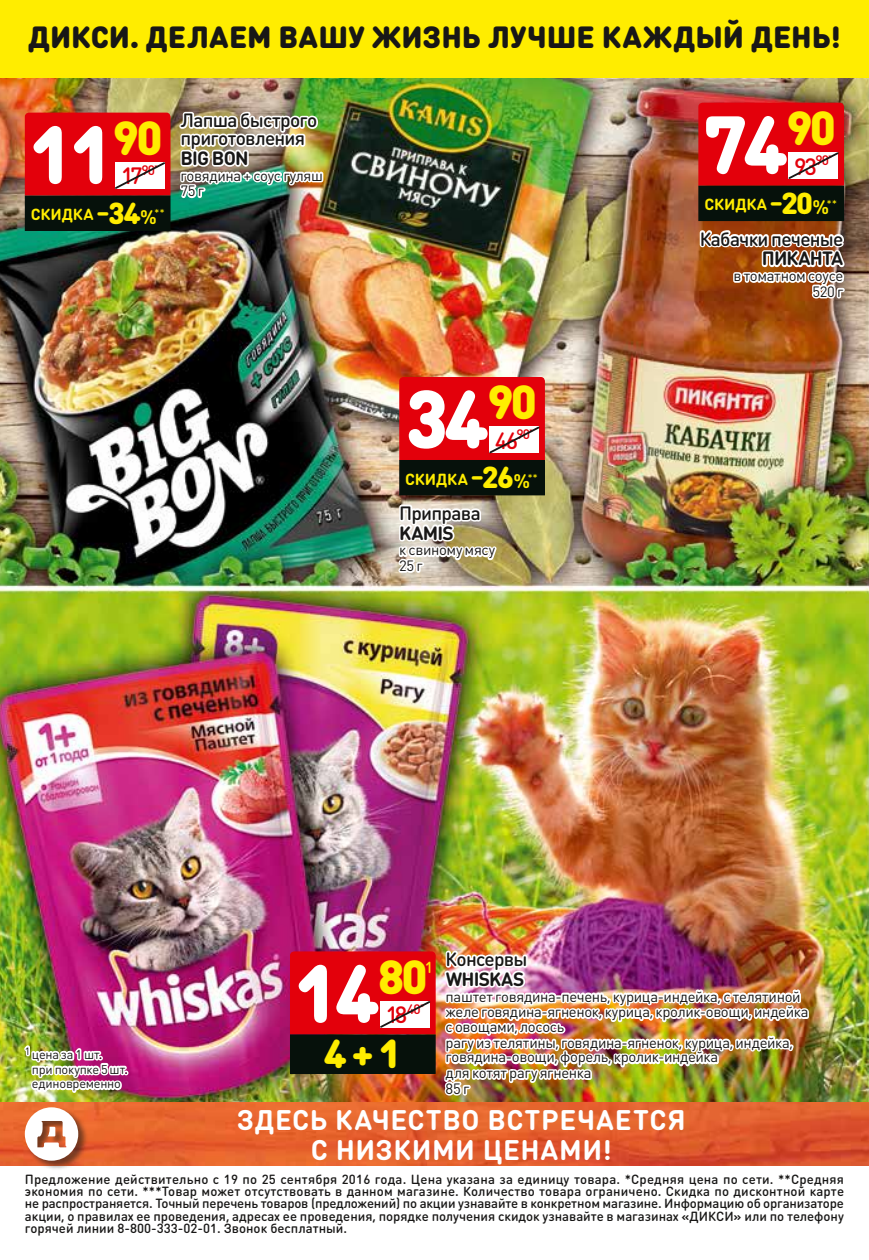
<style>
.page{position:relative;width:869px;height:1260px;background:#fff}
.page>*{position:absolute;margin:0;border:0;box-sizing:border-box;transform-origin:0 0}
.t1{font:900 80.85px "DIN Round Pro";letter-spacing:-.04em;color:#fff}
.t2{font:900 39.9px "DIN Round Pro";color:#ffed00}
.t3{font:900 30.28px "DIN Round Pro";letter-spacing:.005em;color:#181716}
.t4{font:700 28px/29.8px "DIN Round Pro";letter-spacing:.025em;color:#fff;text-align:center}
.t5{font:500 23.28px "DIN Round Pro";letter-spacing:-.12em;color:#e3000b}
.t6{font:500 19.07px/18px "DIN Round Pro";letter-spacing:-.04em;color:#181716}
.t7{font:700 19.07px "DIN Round Pro";letter-spacing:-.04em;color:#181716}
.t8{font:700 15.92px "DIN Round Pro";letter-spacing:-.01em;color:#ffed00}
.t9{font:500 15.92px "DIN Round Pro";color:#ffed00}
.t10{font:14.7px/15.4px "DIN Round Pro";letter-spacing:-.025em;color:#181716}
.t11{font:500 13.12px/12.2px "DIN Round Pro";color:#181716;text-align:justify}
.t12{font:12.6px/14.7px "DIN Round Pro";letter-spacing:-.02em;color:#181716}
.s1{font-size:28.18px}
.s2{font-weight:900;font-size:29.93px}
.s3{font-size:19.43px}
</style>
<div class="page">
<img style="left:0;top:78px;width:868px;height:1024px">
<div style="left:698px;top:186px;width:145px;height:35px;background:#06110b"></div>
<svg style="left:698px;top:103px;width:145px;height:83px;background:#e21b24"></svg>
<div style="left:25px;top:196px;width:145px;height:34px;background:#06110b"></div>
<div style="left:25px;top:196px;width:145px;height:35px;border:1px solid #06110b"></div>
<svg style="left:25px;top:113px;width:145px;height:83px;background:#e21b24"></svg>
<div style="left:399px;top:460px;width:145px;height:35px;background:#06110b"></div>
<svg style="left:399px;top:377px;width:145px;height:83px;background:#e41a24"></svg>
<div style="left:290px;top:1035px;width:145px;height:38px;background:#06110b"></div>
<div style="left:290px;top:1034px;width:145px;height:40px;border:1px solid #06110b"></div>
<svg style="left:290px;top:951px;width:145px;height:83px;background:#e31a24"></svg>
<img style="left:21px;top:1043px;width:109px;height:55px">
<img style="left:441px;top:948px;width:369px;height:151px">
<img style="left:177px;top:109px;width:149px;height:94px">
<svg style="left:696px;top:227px;width:151px;height:75px"></svg>
<svg style="left:394px;top:502px;width:105px;height:75px"></svg>
<img style="left:0;top:1102px;width:869px;height:63px">
<div style="left:24px;top:1107px;width:65px;height:64px;background:#181716;opacity:.57"></div>
<svg style="left:25px;top:1107px;width:53px;height:54px"></svg>
<div style="left:0;top:0;width:868px;height:78px;background:#ffed00"></div>
<h3 class="t3" style="left:28px;top:14px;width:814px">ДИКСИ. ДЕЛАЕМ ВАШУ ЖИЗНЬ ЛУЧШЕ КАЖДЫЙ ДЕНЬ!</h3>
<h1 class="t1" style="left:30px;top:93px;width:134px">11<sup>90</sup></h1>
<p class="t8" style="left:31px;top:204px;width:135px">СКИДКА <span class="s1">–</span><span class="s2">34</span><span class="s3">%</span><sup>**</sup></p>
<h3 class="t5" style="left:121px;top:160px;width:39px">17<sup>90</sup><sup>*</sup></h3>
<h3 class="t6" style="left:180px;top:111px;width:138px">Лапша быстрого приготовления</h3>
<h3 class="t7" style="left:180px;top:145px;width:69px">BIG BON</h3>
<p class="t10" style="left:180px;top:167px;width:144px">говядина + соус гуляш<br>75 г</p>
<h1 class="t1" style="left:404px;top:358px;width:134px">34<sup>90</sup></h1>
<p class="t8" style="left:405px;top:468px;width:134px">СКИДКА <span class="s1">–</span><span class="s2">26</span><span class="s3">%</span><sup>**</sup></p>
<h3 class="t5" style="left:494px;top:425px;width:40px">46<sup>90</sup><sup>*</sup></h3>
<h3 class="t6" style="left:399px;top:503px;width:83px">Приправа</h3>
<h3 class="t7" style="left:399px;top:520px;width:56px">KAMIS</h3>
<p class="t10" style="left:399px;top:542px;width:97px">к свиному мясу<br>25 г</p>
<h1 class="t1" style="left:703px;top:83px;width:134px">74<sup>90</sup></h1>
<p class="t8" style="left:704px;top:194px;width:134px">СКИДКА <span class="s1">–</span><span class="s2">20</span><span class="s3">%</span><sup>**</sup></p>
<h3 class="t5" style="left:794px;top:150px;width:39px">93<sup>90</sup><sup>*</sup></h3>
<h3 class="t6" style="left:699px;top:229px;width:145px">Кабачки печеные</h3>
<h3 class="t7" style="left:761px;top:245px;width:83px">ПИКАНТА</h3>
<p class="t10" style="left:733px;top:267px;width:111px;text-align:right">в томатном соусе<br>520 г</p>
<p class="t12" style="left:32px;top:1047px;width:97px;text-indent:-7px"><sup>1</sup> цена за 1 шт.<br>при покупке 5 шт. единовременно</p>
<h1 class="t1" style="left:295px;top:932px;width:134px">14<sup>80</sup></h1>
<p class="t9" style="left:424px;top:956px;width:10px">1</p>
<h2 class="t2" style="left:324px;top:1024px;width:79px">4 + 1</h2>
<h3 class="t5" style="left:385px;top:999px;width:40px">18<sup>40</sup><sup>*</sup></h3>
<h3 class="t6" style="left:445px;top:949px;width:83px">Консервы</h3>
<h3 class="t7" style="left:445px;top:966px;width:80px">WHISKAS</h3>
<p class="t10" style="left:445px;top:988px;width:364px">паштет говядина-печень, курица-индейка, с телятиной желе говядина-ягненок, курица, кролик-овощи, индейка с овощами, лосось<br>рагу из телятины, говядина-ягненок, курица, индейка, говядина-овощи, форель, кролик-индейка<br>для котят рагу ягненка<br>85 г</p>
<h3 class="t4" style="left:236px;top:1104px;width:450px">ЗДЕСЬ КАЧЕСТВО ВСТРЕЧАЕТСЯ<br>С НИЗКИМИ ЦЕНАМИ!</h3>
<p class="t11" style="left:25px;top:1173px;width:820px">Предложение действительно с 19 по 25 сентября 2016 года. Цена указана за единицу товара. *Средняя цена по сети. **Средняя экономия по сети. ***Товар может отсутствовать в данном магазине. Количество товара ограничено. Скидка по дисконтной карте не распространяется. Точный перечень товаров (предложений) по акции узнавайте в конкретном магазине. Информацию об организаторе акции, о правилах ее проведения, адресах ее проведения, порядке получения скидок узнавайте в магазинах «ДИКСИ» или по телефону горячей линии 8-800-333-02-01. Звонок бесплатный.</p>
</div>
